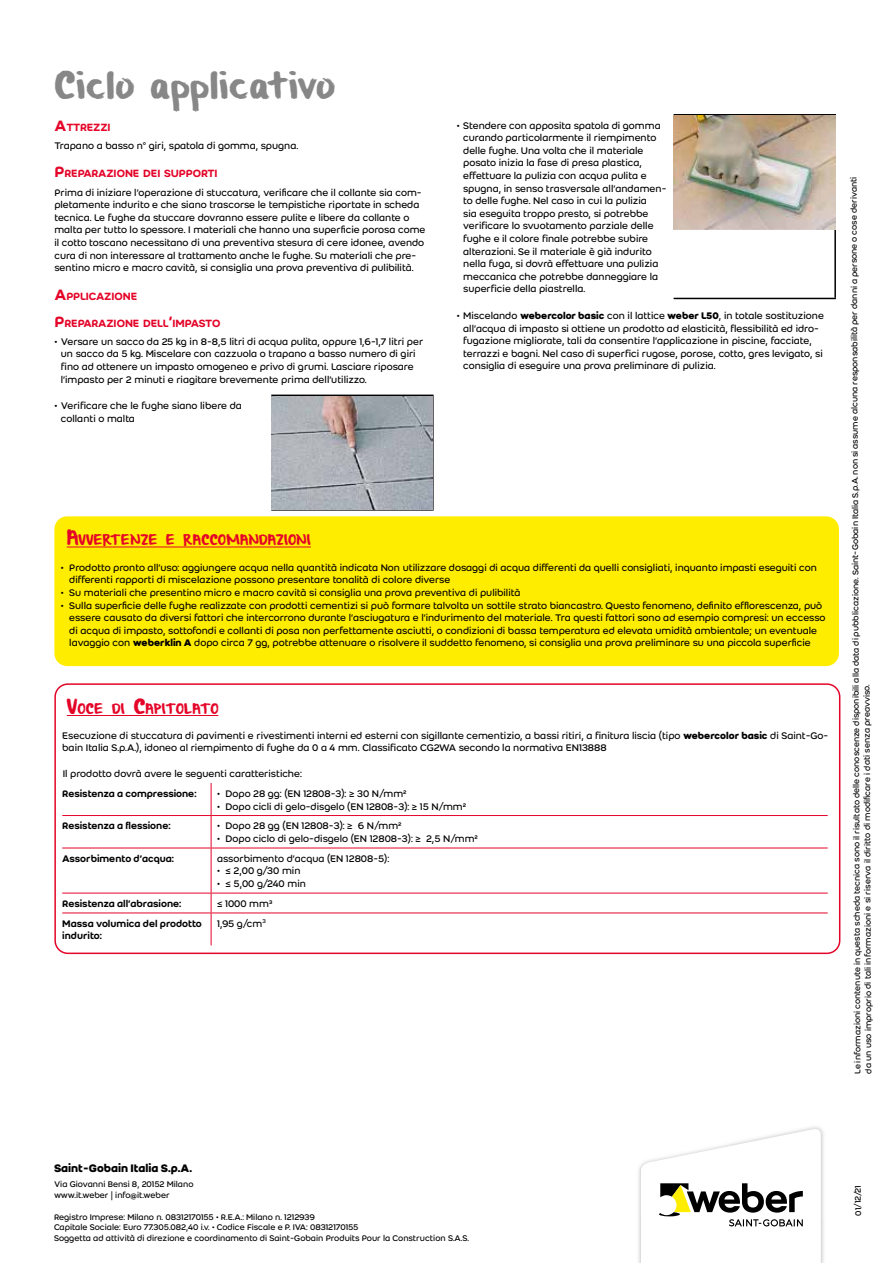
<style>
.page{position:relative;width:893px;height:1263px;background:#fff}
.page>*{position:absolute;margin:0;border:0;box-sizing:border-box;transform-origin:0 0}
.t1{font:30px "Weber Brush";letter-spacing:.015em;color:#878787}
.t2{font:700 12px "Weber";color:#000}
.t3{font:500 11.55px "Weber";letter-spacing:-.015em;color:#e40428}
.t4{font:11.55px "Weber Brush";letter-spacing:.015em;color:#e40428}
.t5{font:10.5px/12.6px "Weber";color:#000}
.t6{font:500 10.5px/12.6px "Weber";color:#000}
.t7{font:9px/10.8px "Weber";letter-spacing:-.005em;color:#000}
.s1{font-size:16.5px}
.s2{font-weight:700}
</style>
<div class="page">
<img style="left:638px;top:1127px;width:186px;height:136px">
<svg style="left:641px;top:1128px;width:180px;height:135px"></svg>
<hr style="left:271px;top:395px;width:163px;height:1px;background:#000">
<hr style="left:432px;top:396px;width:2px;height:113px;background:#000">
<hr style="left:271px;top:509px;width:163px;height:2px;background:#000">
<img style="left:271px;top:396px;width:161px;height:113px">
<hr style="left:674px;top:114px;width:162px;height:2px;background:#000">
<hr style="left:834px;top:116px;width:2px;height:182px;background:#000">
<hr style="left:674px;top:298px;width:162px;height:1px;background:#000">
<img style="left:674px;top:116px;width:161px;height:114px">
<div style="left:54px;top:516px;width:785px;height:150px;background:#ffed00;border-radius:13px"></div>
<hr style="left:67px;top:547px;width:244px;height:1px;background:#e40428">
<hr style="left:67px;top:715px;width:151px;height:1px;background:#e40428">
<hr style="left:211px;top:783px;width:1px;height:32px;background:#e40428">
<hr style="left:62px;top:815px;width:149px;height:1px;background:#e40428">
<hr style="left:211px;top:815px;width:617px;height:1px;background:#e40428">
<hr style="left:211px;top:816px;width:1px;height:32px;background:#e40428">
<hr style="left:62px;top:848px;width:149px;height:1px;background:#e40428">
<hr style="left:211px;top:848px;width:617px;height:1px;background:#e40428">
<hr style="left:211px;top:848px;width:1px;height:45px;background:#e40428">
<hr style="left:62px;top:893px;width:149px;height:1px;background:#e40428">
<hr style="left:211px;top:893px;width:617px;height:1px;background:#e40428">
<svg style="left:211px;top:893px;width:1px;height:19px"></svg>
<hr style="left:62px;top:912px;width:149px;height:1px;background:#e40428">
<hr style="left:211px;top:912px;width:617px;height:1px;background:#e40428">
<hr style="left:211px;top:913px;width:1px;height:32px;background:#e40428">
<div style="left:54px;top:683px;width:786px;height:271px;border:2px solid #e40428;border-radius:13px"></div>
<h1 class="t1" style="left:54px;top:71px;width:282px">Ciclo applicativo</h1>
<p class="t3" style="left:54px;top:118px;width:58px"><span class="s1">A</span>TTREZZI</p>
<p class="t5" style="left:54px;top:139px;width:245px">Trapano a basso n° giri, spatola di gomma, spugna.</p>
<p class="t3" style="left:54px;top:165px;width:165px"><span class="s1">P</span>REPARAZIONE DEI SUPPORTI</p>
<p class="t5" style="left:54px;top:186px;width:373px">Prima di iniziare l’operazione di stuccatura, verificare che il collante sia com&shy;pletamente indurito e che siano trascorse le tempistiche riportate in scheda tecnica. Le fughe da stuccare dovranno essere pulite e libere da collante o malta per tutto lo spessore. I materiali che hanno una superficie porosa come il cotto toscano necessitano di una preventiva stesura di cere idonee, avendo cura di non interessare al trattamento anche le fughe. Su materiali che pre&shy;sentino micro e macro cavità, si consiglia una prova preventiva di pulibilità.</p>
<p class="t3" style="left:54px;top:288px;width:84px"><span class="s1">A</span>PPLICAZIONE</p>
<p class="t3" style="left:54px;top:314px;width:167px"><span class="s1">P</span>REPARAZIONE DELL<span class="s1">’</span>IMPASTO</p>
<p class="t5" style="left:61px;top:335px;width:364px;text-indent:-7px">• Versare un sacco da 25 kg in 8-8,5 litri di acqua pulita, oppure 1,6-1,7 litri per un sacco da 5 kg. Miscelare con cazzuola o trapano a basso numero di giri fino ad ottenere un impasto omogeneo e privo di grumi. Lasciare riposare l’impasto per 2 minuti e riagitare brevemente prima dell’utilizzo.</p>
<p class="t5" style="left:61px;top:399px;width:182px;text-indent:-7px">• Verificare che le fughe siano libere da collanti o malta</p>
<p class="t5" style="left:463px;top:119px;width:205px;text-indent:-7px">• Stendere con apposita spatola di gomma curando particolarmente il riempimento delle fughe. Una volta che il materiale posato inizia la fase di presa plastica, effettuare la pulizia con acqua pulita e spugna, in senso trasversale all’andamen&shy;to delle fughe. Nel caso in cui la pulizia<br>sia eseguita troppo presto, si potrebbe verificare lo svuotamento parziale delle fughe e il colore finale potrebbe subire alterazioni. Se il materiale è già indurito nella fuga, si dovrà effettuare una pulizia meccanica che potrebbe danneggiare la superficie della piastrella.</p>
<p class="t5" style="left:463px;top:309px;width:362px;text-indent:-7px">• Miscelando <span class="s2">webercolor basic</span> con il lattice <span class="s2">weber L50</span>, in totale sostituzione all’acqua di impasto si ottiene un prodotto ad elasticità, flessibilità ed idro&shy;fugazione migliorate, tali da consentire l’applicazione in piscine, facciate, terrazzi e bagni. Nel caso di superfici rugose, porose, cotto, gres levigato, si consiglia di eseguire una prova preliminare di pulizia.</p>
<p class="t4" style="left:67px;top:535px;width:246px"><span class="s1">A</span>VVERTENZE E RACCOMANDAZIONI</p>
<p class="t5" style="left:69px;top:561px;width:749px;text-indent:-9px">• Prodotto pronto all’uso: aggiungere acqua nella quantità indicata Non utilizzare dosaggi di acqua differenti da quelli consigliati, inquanto impasti eseguiti con differenti rapporti di miscelazione possono presentare tonalità di colore diverse</p>
<p class="t5" style="left:61px;top:586px;width:461px">• Su materiali che presentino micro e macro cavità si consiglia una prova preventiva di pulibilità</p>
<p class="t5" style="left:69px;top:599px;width:758px;text-indent:-9px">• Sulla superficie delle fughe realizzate con prodotti cementizi si può formare talvolta un sottile strato biancastro. Questo fenomeno, definito efflorescenza, può essere causato da diversi fattori che intercorrono durante l’asciugatura e l’indurimento del materiale. Tra questi fattori sono ad esempio compresi: un eccesso di acqua di impasto, sottofondi e collanti di posa non perfettamente asciutti, o condizioni di bassa temperatura ed elevata umidità ambientale; un eventuale lavaggio con <span class="s2">weberklin A</span> dopo circa 7 gg, potrebbe attenuare o risolvere il suddetto fenomeno, si consiglia una prova preliminare su una piccola superficie</p>
<p class="t4" style="left:67px;top:703px;width:153px"><span class="s1">V</span>OCE DI <span class="s1">C</span>APITOLATO</p>
<p class="t5" style="left:62px;top:729px;width:768px;line-height:12px">Esecuzione di stuccatura di pavimenti e rivestimenti interni ed esterni con sigillante cementizio, a bassi ritiri, a finitura liscia (tipo <span class="s2">webercolor basic</span> di Saint-Go&shy;bain Italia S.p.A.), idoneo al riempimento di fughe da 0 a 4 mm. Classificato CG2WA secondo la normativa EN13888</p>
<p class="t5" style="left:63px;top:767px;width:241px">Il prodotto dovrà avere le seguenti caratteristiche:</p>
<p class="t6" style="left:62px;top:787px;width:136px">Resistenza a compressione:</p>
<p class="t5" style="left:217px;top:787px;width:191px">• Dopo 28 gg: (EN 12808-3): ≥ 30 N/mm²</p>
<p class="t5" style="left:217px;top:800px;width:251px">• Dopo cicli di gelo-disgelo (EN 12808-3): ≥ 15 N/mm²</p>
<p class="t6" style="left:62px;top:819px;width:110px">Resistenza a flessione:</p>
<p class="t5" style="left:217px;top:819px;width:186px">• Dopo 28 gg (EN 12808-3): ≥ 6 N/mm²</p>
<p class="t5" style="left:217px;top:832px;width:262px">• Dopo ciclo di gelo-disgelo (EN 12808-3): ≥ 2,5 N/mm²</p>
<p class="t6" style="left:62px;top:852px;width:113px">Assorbimento d’acqua:</p>
<p class="t5" style="left:217px;top:852px;width:174px">assorbimento d’acqua (EN 12808-5):</p>
<p class="t5" style="left:217px;top:865px;width:85px">• ≤ 2,00 g/30 min</p>
<p class="t5" style="left:217px;top:877px;width:90px">• ≤ 5,00 g/240 min</p>
<p class="t6" style="left:62px;top:897px;width:121px">Resistenza all’abrasione:</p>
<p class="t5" style="left:217px;top:897px;width:57px">≤ 1000 mm³</p>
<p class="t6" style="left:62px;top:917px;width:141px">Massa volumica del prodotto indurito:</p>
<p class="t5" style="left:217px;top:917px;width:50px">1,95 g/cm<sup>3</sup></p>
<p class="t7" style="left:850px;top:1074px;width:899px;line-height:11.9px;rotate:-90deg">Le informazioni contenute in questa scheda tecnica sono il risultato delle conoscenze disponibili alla data di pubblicazione. Saint-Gobain Italia S.p.A. non si assume alcuna responsabilità per danni a persone o cose derivanti da un uso improprio di tali informazioni e si riserva il diritto di modificare i dati senza preavviso.</p>
<p class="t2" style="left:54px;top:1159px;width:140px">Saint-Gobain Italia S.p.A.</p>
<p class="t7" style="left:54px;top:1179px;width:141px">Via Giovanni Bensi 8, 20152 Milano www.it.weber | info@it.weber</p>
<p class="t7" style="left:54px;top:1211px;width:417px">Registro Imprese: Milano n. 08312170155 • R.E.A.: Milano n. 1212939<br>Capitale Sociale: Euro 77.305.082,40 i.v. • Codice Fiscale e P. IVA: 08312170155<br>Soggetta ad attività di direzione e coordinamento di Saint-Gobain Produits Pour la Construction S.A.S.</p>
<p class="t7" style="left:852px;top:1215px;width:32px;rotate:-90deg">01/12/21</p>
</div>
